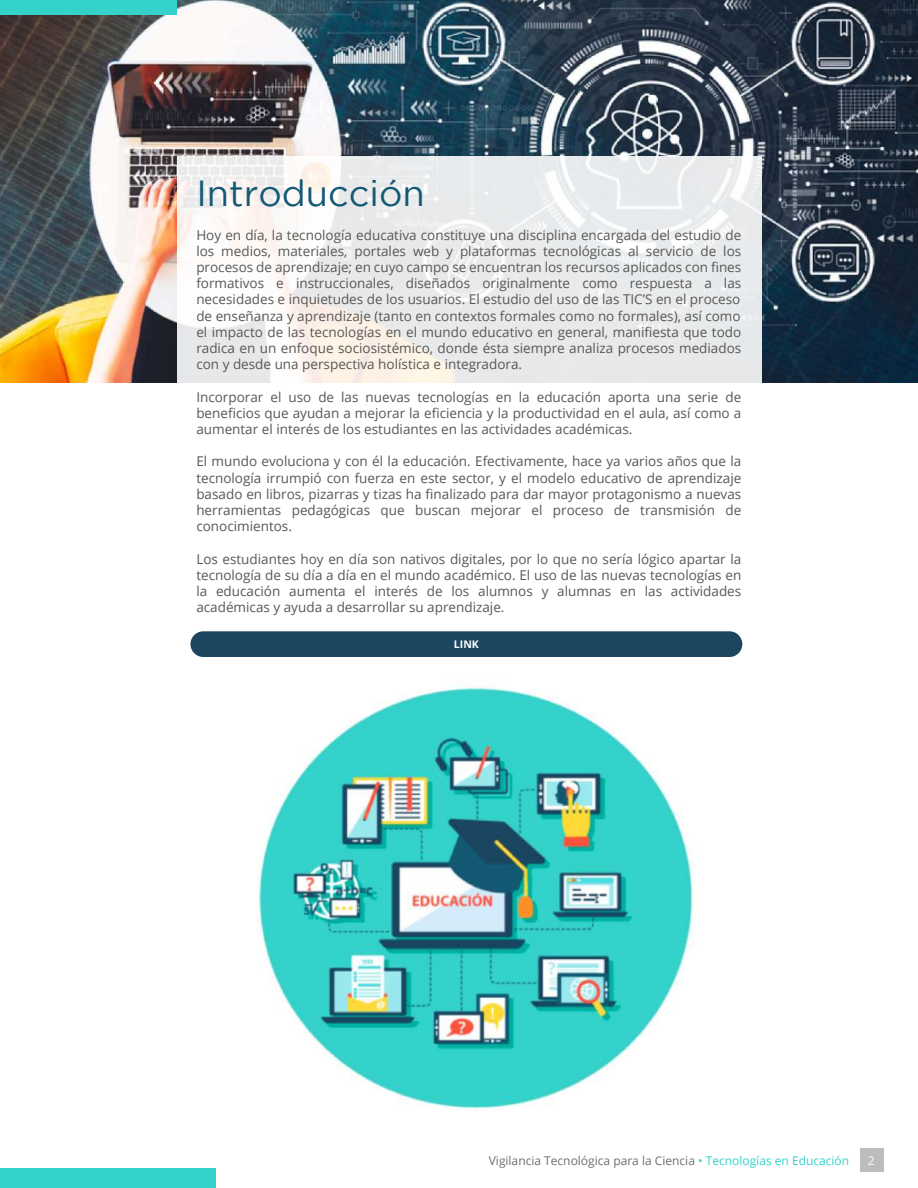
<style>
.page{position:relative;width:918px;height:1188px;background:#fff}
.page>*{position:absolute;margin:0;border:0;box-sizing:border-box;transform-origin:0 0}
.t1{font:36.15px "Gotham";color:#135973}
.t2{font:13.5px/16.2px "Open Sans";color:#575756;text-align:justify}
.t3{font:12px "Open Sans";color:#706f6f}
.t4{font:12px "Open Sans";color:#fff}
.t5{font:700 10.5px "Open Sans";color:#fff}
.s1{color:#34d2ca}
</style>
<div class="page">
<div style="left:860px;top:1148px;width:24px;height:24px;background:#bcbcbc"></div>
<div style="left:0;top:1168px;width:215px;height:20px;background:#34d2ca"></div>
<img style="left:258px;top:679px;width:438px;height:430px">
<div style="left:190px;top:631px;width:552px;height:26px;background:#1c4560;border-radius:13px"></div>
<img style="left:0;top:0;width:918px;height:383px">
<svg style="left:177px;top:156px;width:585px;height:227px;fill:#e9eaeb"></svg>
<div style="left:0;top:0;width:177px;height:15px;background:#34d2ca"></div>
<h1 class="t1" style="left:196px;top:173px;width:230px">Introducción</h1>
<p class="t2" style="left:196px;top:226px;width:547px">Hoy en día, la tecnología educativa constituye una disciplina encargada del estudio de los medios, materiales, portales web y plataformas tecnológicas al servicio de los procesos de aprendizaje; en cuyo campo se encuentran los recursos aplicados con fines formativos e instruccionales, diseñados originalmente como respuesta a las necesidades e inquietudes de los usuarios. El estudio del uso de las TIC’S en el proceso de enseñanza y aprendizaje (tanto en contextos formales como no formales), así como el impacto de las tecnologías en el mundo educativo en general, manifiesta que todo radica en un enfoque sociosistémico, donde ésta siempre analiza procesos mediados con y desde una perspectiva holística e integradora.</p>
<p class="t2" style="left:196px;top:388px;width:546px">Incorporar el uso de las nuevas tecnologías en la educación aporta una serie de beneficios que ayudan a mejorar la eficiencia y la productividad en el aula, así como a aumentar el interés de los estudiantes en las actividades académicas.</p>
<p class="t2" style="left:196px;top:453px;width:547px">El mundo evoluciona y con él la educación. Efectivamente, hace ya varios años que la tecnología irrumpió con fuerza en este sector, y el modelo educativo de aprendizaje basado en libros, pizarras y tizas ha finalizado para dar mayor protagonismo a nuevas herramientas pedagógicas que buscan mejorar el proceso de transmisión de conocimientos.</p>
<p class="t2" style="left:196px;top:550px;width:546px">Los estudiantes hoy en día son nativos digitales, por lo que no sería lógico apartar la tecnología de su día a día en el mundo académico. El uso de las nuevas tecnologías en la educación aumenta el interés de los alumnos y alumnas en las actividades académicas y ayuda a desarrollar su aprendizaje.</p>
<p class="t5" style="left:454px;top:637px;width:26px">LINK</p>
<p class="t3" style="left:489px;top:1153px;width:362px">Vigilancia Tecnológica para la Ciencia <span class="s1">• Tecnologías en Educación</span></p>
<p class="t4" style="left:868px;top:1153px;width:8px">2</p>
</div>
